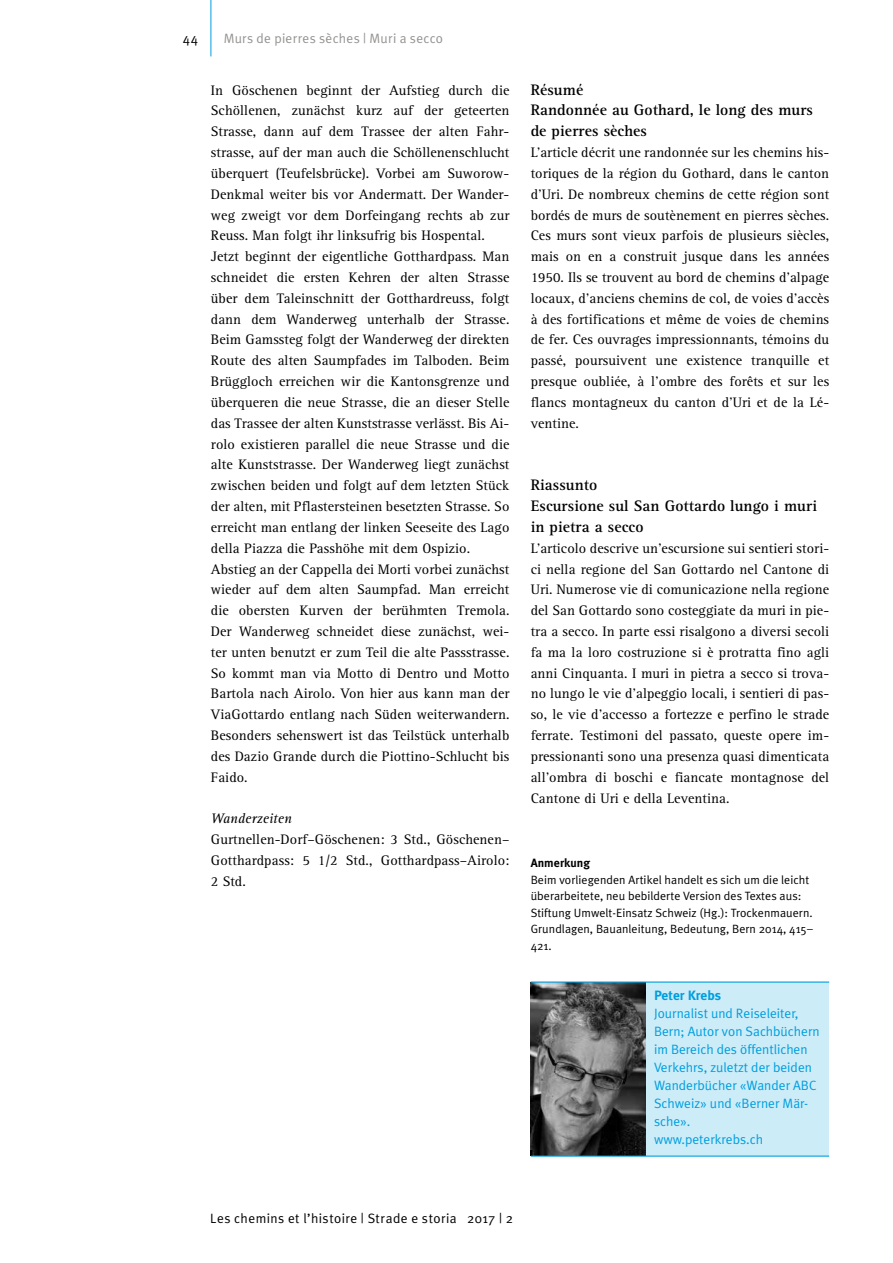
<style>
.page{position:relative;width:893px;height:1263px;background:#fff}
.page>*{position:absolute;margin:0;border:0;box-sizing:border-box;transform-origin:0 0}
.t1{font:700 15.75px/20.9px "Rotis Serif";letter-spacing:.005em;color:#000}
.t2{font:14.25px/20.9px "Rotis Serif";letter-spacing:.005em;color:#000;text-align:justify}
.t3{font:italic 14.25px "Rotis Serif";letter-spacing:.005em;color:#000}
.t4{font:13.5px/18px "Meta Plus Normal";color:#009ede}
.t5{font:13.5px "Meta Plus Normal";letter-spacing:.035em;color:#000}
.t6{font:13.5px "Meta Plus Normal";letter-spacing:.02em;color:#959391}
.t7{font:700 13.5px "Meta Plus";color:#009ede}
.t8{font:12px/16.5px "Meta Plus Normal";letter-spacing:.005em;color:#000}
.t9{font:700 12px "Meta Plus";letter-spacing:.005em;color:#000}
</style>
<div class="page">
<hr style="left:210px;top:0;width:1px;height:56px;background:#009ede">
<div style="left:531px;top:982px;width:298px;height:173px;background:#ccecf8"></div>
<img style="left:531px;top:983px;width:115px;height:172px">
<hr style="left:531px;top:981px;width:298px;height:2px;background:#009ede">
<hr style="left:531px;top:1155px;width:298px;height:2px;background:#009ede">
<p class="t5" style="left:183px;top:30px;width:17px">44</p>
<p class="t6" style="left:224px;top:30px;width:221px">Murs de pierres sèches | Muri a secco</p>
<p class="t2" style="left:211px;top:80px;width:300px;text-align:left">In Göschenen beginnt der Aufstieg durch die Schöllenen, zunächst kurz auf der geteerten Strasse, dann auf dem Trassee der alten Fahr&shy;strasse, auf der man auch die Schöllenenschlucht überquert (Teufelsbrücke). Vorbei am Suworow-Denkmal weiter bis vor Andermatt. Der Wander&shy;weg zweigt vor dem Dorfeingang rechts ab zur Reuss. Man folgt ihr linksufrig bis Hospental.<br>Jetzt beginnt der eigentliche Gotthardpass. Man schneidet die ersten Kehren der alten Strasse über dem Taleinschnitt der Gotthardreuss, folgt dann dem Wanderweg unterhalb der Strasse.<br>Beim Gamssteg folgt der Wanderweg der direkten Route des alten Saumpfades im Talboden. Beim Brüggloch erreichen wir die Kantonsgrenze und überqueren die neue Strasse, die an dieser Stelle das Trassee der alten Kunststrasse verlässt. Bis Ai&shy;rolo existieren parallel die neue Strasse und die alte Kunststrasse. Der Wanderweg liegt zunächst zwischen beiden und folgt auf dem letzten Stück der alten, mit Pflastersteinen besetzten Strasse. So erreicht man entlang der linken Seeseite des Lago della Piazza die Passhöhe mit dem Ospizio.<br>Abstieg an der Cappella dei Morti vorbei zunächst wieder auf dem alten Saumpfad. Man erreicht die obersten Kurven der berühmten Tremola.<br>Der Wanderweg schneidet diese zunächst, wei&shy;ter unten benutzt er zum Teil die alte Passstrasse.<br>So kommt man via Motto di Dentro und Motto Bartola nach Airolo. Von hier aus kann man der ViaGottardo entlang nach Süden weiterwandern.<br>Besonders sehenswert ist das Teilstück unterhalb des Dazio Grande durch die Piottino-Schlucht bis Faido.</p>
<p class="t3" style="left:211px;top:811px;width:82px">Wanderzeiten</p>
<p class="t2" style="left:211px;top:829px;width:300px">Gurtnellen-Dorf–Göschenen: 3 Std., Göschenen– Gotthardpass: 5 1/2 Std., Gotthardpass–Airolo:<br>2 Std.</p>
<p class="t1" style="left:531px;top:79px;width:284px">Résumé<br>Randonnée au Gothard, le long des murs de pierres sèches</p>
<p class="t2" style="left:531px;top:142px;width:300px">L’article décrit une randonnée sur les chemins his&shy;toriques de la région du Gothard, dans le canton d’Uri. De nombreux chemins de cette région sont bordés de murs de soutènement en pierres sèches.<br>Ces murs sont vieux parfois de plusieurs siècles, mais on en a construit jusque dans les années 1950. Ils se trouvent au bord de chemins d’alpage locaux, d’anciens chemins de col, de voies d’accès à des fortifications et même de voies de chemins de fer. Ces ouvrages impressionnants, témoins du passé, poursuivent une existence tranquille et presque oubliée, à l’ombre des forêts et sur les flancs montagneux du canton d’Uri et de la Lé&shy;ventine.</p>
<p class="t1" style="left:531px;top:475px;width:288px">Riassunto<br>Escursione sul San Gottardo lungo i muri in pietra a secco</p>
<p class="t2" style="left:531px;top:538px;width:300px">L’articolo descrive un’escursione sui sentieri stori&shy;ci nella regione del San Gottardo nel Cantone di Uri. Numerose vie di comunicazione nella regione del San Gottardo sono costeggiate da muri in pie&shy;tra a secco. In parte essi risalgono a diversi secoli fa ma la loro costruzione si è protratta fino agli anni Cinquanta. I muri in pietra a secco si trova&shy;no lungo le vie d’alpeggio locali, i sentieri di pas&shy;so, le vie d’accesso a fortezze e perfino le strade ferrate. Testimoni del passato, queste opere im&shy;pressionanti sono una presenza quasi dimenticata all’ombra di boschi e fiancate montagnose del Cantone di Uri e della Leventina.</p>
<p class="t9" style="left:531px;top:856px;width:61px">Anmerkung</p>
<p class="t8" style="left:531px;top:871px;width:284px">Beim vorliegenden Artikel handelt es sich um die leicht überarbeitete, neu bebilderte Version des Textes aus:<br>Stiftung Umwelt-Einsatz Schweiz (Hg.): Trockenmauern.<br>Grundlagen, Bauanleitung, Bedeutung, Bern 2014, 415– 421.</p>
<p class="t7" style="left:654px;top:987px;width:69px">Peter Krebs</p>
<p class="t4" style="left:654px;top:1004px;width:167px">Journalist und Reiseleiter,<br>Bern; Autor von Sachbüchern im Bereich des öffentlichen<br>Verkehrs, zuletzt der beiden<br>Wanderbücher «Wander ABC<br>Schweiz» und «Berner Mär&shy;sche».<br>www.peterkrebs.ch</p>
<p class="t5" style="left:210px;top:1210px;width:304px">Les chemins et l’histoire | Strade e storia 2017 | 2</p>
</div>
